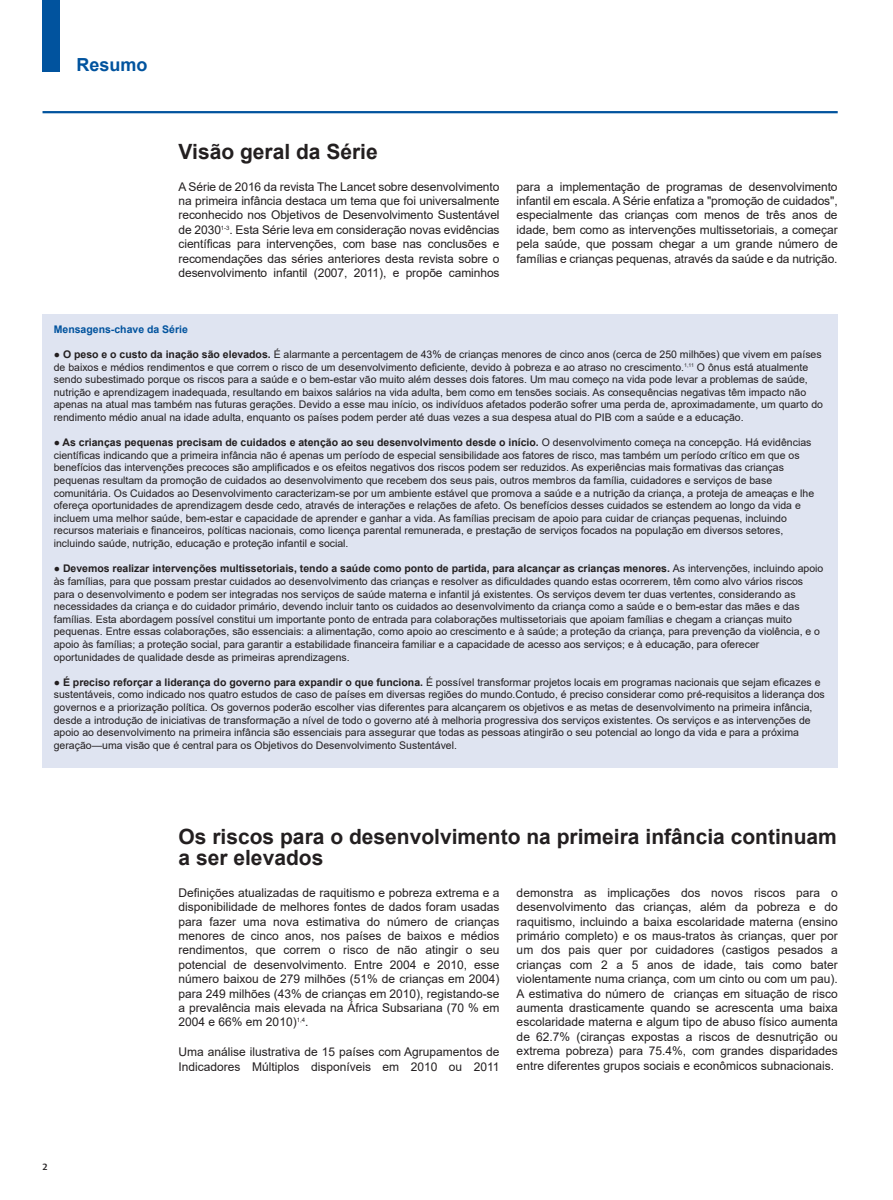
<style>
.page{position:relative;width:893px;height:1200px;background:#fff}
.page>*{position:absolute;margin:0;border:0;box-sizing:border-box;transform-origin:0 0}
.t1{font:700 21px/21px "Arial";color:#231f20}
.t2{font:700 18px "Arial";color:#01539e}
.t3{font:12px/14.4px "Arial";color:#231f20;text-align:justify}
.t4{font:10.5px/12.6px "Arial";color:#231f20}
.t5{font:700 10.5px "Arial";color:#01539e}
.t6{font:700 10.5px "Shaker 2 Lancet";color:#231f20}
.s1{font-weight:700}
</style>
<div class="page">
<div style="left:43px;top:0;width:17px;height:71px;background:#01539e"></div>
<hr style="left:43px;top:111px;width:795px;height:2px;background:#01539e">
<div style="left:43px;top:314px;width:795px;height:453px;background:#dfe4f1"></div>
<h2 class="t2" style="left:77px;top:55px;width:73px">Resumo</h2>
<h1 class="t1" style="left:179px;top:141px;width:201px">Visão geral da Série</h1>
<p class="t3" style="left:179px;top:179px;width:323px">A Série de 2016 da revista The Lancet sobre desenvolvimento na primeira infância destaca um tema que foi universalmente reconhecido nos Objetivos de Desenvolvimento Sustentável de 2030<sup>1-3</sup>. Esta Série leva em consideração novas evidências científicas para intervenções, com base nas conclusões e recomendações das séries anteriores desta revista sobre o desenvolvimento infantil (2007, 2011), e propõe caminhos</p>
<p class="t3" style="left:517px;top:179px;width:323px">para a implementação de programas de desenvolvimento infantil em escala. A Série enfatiza a "promoção de cuidados", especialmente das crianças com menos de três anos de idade, bem como as intervenções multissetoriais, a começar pela saúde, que possam chegar a um grande número de famílias e crianças pequenas, através da saúde e da nutrição.</p>
<p class="t5" style="left:54px;top:323px;width:136px">Mensagens-chave da Série</p>
<p class="t4" style="left:54px;top:348px;width:771px">● <span class="s1">O peso e o custo da inação são elevados.</span> É alarmante a percentagem de 43% de crianças menores de cinco anos (cerca de 250 milhões) que vivem em países de baixos e médios rendimentos e que correm o risco de um desenvolvimento deficiente, devido à pobreza e ao atraso no crescimento.<sup>1,11</sup> O ônus está atualmente sendo subestimado porque os riscos para a saúde e o bem-estar vão muito além desses dois fatores. Um mau começo na vida pode levar a problemas de saúde, nutrição e aprendizagem inadequada, resultando em baixos salários na vida adulta, bem como em tensões sociais. As consequências negativas têm impacto não apenas na atual mas também nas futuras gerações. Devido a esse mau início, os indivíduos afetados poderão sofrer uma perda de, aproximadamente, um quarto do rendimento médio anual na idade adulta, enquanto os países podem perder até duas vezes a sua despesa atual do PIB com a saúde e a educação.</p>
<p class="t4" style="left:54px;top:436px;width:762px">● <span class="s1">As crianças pequenas precisam de cuidados e atenção ao seu desenvolvimento desde o início.</span> O desenvolvimento começa na concepção. Há evidências científicas indicando que a primeira infância não é apenas um período de especial sensibilidade aos fatores de risco, mas também um período crítico em que os benefícios das intervenções precoces são amplificados e os efeitos negativos dos riscos podem ser reduzidos. As experiências mais formativas das crianças pequenas resultam da promoção de cuidados ao desenvolvimento que recebem dos seus pais, outros membros da família, cuidadores e serviços de base comunitária. Os Cuidados ao Desenvolvimento caracterizam-se por um ambiente estável que promova a saúde e a nutrição da criança, a proteja de ameaças e lhe ofereça oportunidades de aprendizagem desde cedo, através de interações e relações de afeto. Os benefícios desses cuidados se estendem ao longo da vida e incluem uma melhor saúde, bem-estar e capacidade de aprender e ganhar a vida. As famílias precisam de apoio para cuidar de crianças pequenas, incluindo recursos materiais e financeiros, políticas nacionais, como licença parental remunerada, e prestação de serviços focados na população em diversos setores, incluindo saúde, nutrição, educação e proteção infantil e social.</p>
<p class="t4" style="left:54px;top:562px;width:771px">● <span class="s1">Devemos realizar intervenções multissetoriais, tendo a saúde como ponto de partida, para alcançar as crianças menores.</span> As intervenções, incluindo apoio às famílias, para que possam prestar cuidados ao desenvolvimento das crianças e resolver as dificuldades quando estas ocorrerem, têm como alvo vários riscos para o desenvolvimento e podem ser integradas nos serviços de saúde materna e infantil já existentes. Os serviços devem ter duas vertentes, considerando as necessidades da criança e do cuidador primário, devendo incluir tanto os cuidados ao desenvolvimento da criança como a saúde e o bem-estar das mães e das famílias. Esta abordagem possível constitui um importante ponto de entrada para colaborações multissetoriais que apoiam famílias e chegam a crianças muito pequenas. Entre essas colaborações, são essenciais: a alimentação, como apoio ao crescimento e à saúde; a proteção da criança, para prevenção da violência, e o apoio às famílias; a proteção social, para garantir a estabilidade financeira familiar e a capacidade de acesso aos serviços; e à educação, para oferecer oportunidades de qualidade desde as primeiras aprendizagens.</p>
<p class="t4" style="left:54px;top:675px;width:772px">● <span class="s1">É preciso reforçar a liderança do governo para expandir o que funciona.</span> É possível transformar projetos locais em programas nacionais que sejam eficazes e sustentáveis, como indicado nos quatro estudos de caso de países em diversas regiões do mundo.Contudo, é preciso considerar como pré-requisitos a liderança dos governos e a priorização política. Os governos poderão escolher vias diferentes para alcançarem os objetivos e as metas de desenvolvimento na primeira infância, desde a introdução de iniciativas de transformação a nível de todo o governo até à melhoria progressiva dos serviços existentes. Os serviços e as intervenções de apoio ao desenvolvimento na primeira infância são essenciais para assegurar que todas as pessoas atingirão o seu potencial ao longo da vida e para a próxima geração—uma visão que é central para os Objetivos do Desenvolvimento Sustentável.</p>
<p class="t6" style="left:43px;top:1159px;width:7px">2</p>
<h1 class="t1" style="left:179px;top:826px;width:660px">Os riscos para o desenvolvimento na primeira infância continuam a ser elevados</h1>
<p class="t3" style="left:179px;top:885px;width:323px">Definições atualizadas de raquitismo e pobreza extrema e a disponibilidade de melhores fontes de dados foram usadas para fazer uma nova estimativa do número de crianças menores de cinco anos, nos países de baixos e médios rendimentos, que correm o risco de não atingir o seu potencial de desenvolvimento. Entre 2004 e 2010, esse número baixou de 279 milhões (51% de crianças em 2004) para 249 milhões (43% de crianças em 2010), registando-se a prevalência mais elevada na África Subsariana (70 % em 2004 e 66% em 2010)<sup>1,4</sup>.</p>
<p class="t3" style="left:179px;top:1044px;width:323px">Uma análise ilustrativa de 15 países com Agrupamentos de<br>Indicadores Múltiplos disponíveis em 2010 ou 2011</p>
<p class="t3" style="left:517px;top:885px;width:323px">demonstra as implicações dos novos riscos para o desenvolvimento das crianças, além da pobreza e do raquitismo, incluindo a baixa escolaridade materna (ensino primário completo) e os maus-tratos às crianças, quer por um dos pais quer por cuidadores (castigos pesados a crianças com 2 a 5 anos de idade, tais como bater violentamente numa criança, com um cinto ou com um pau).<br>A estimativa do número de crianças em situação de risco aumenta drasticamente quando se acrescenta uma baixa escolaridade materna e algum tipo de abuso físico aumenta de 62.7% (ciranças expostas a riscos de desnutrição ou extrema pobreza) para 75.4%, com grandes disparidades entre diferentes grupos sociais e econômicos subnacionais.</p>
</div>
